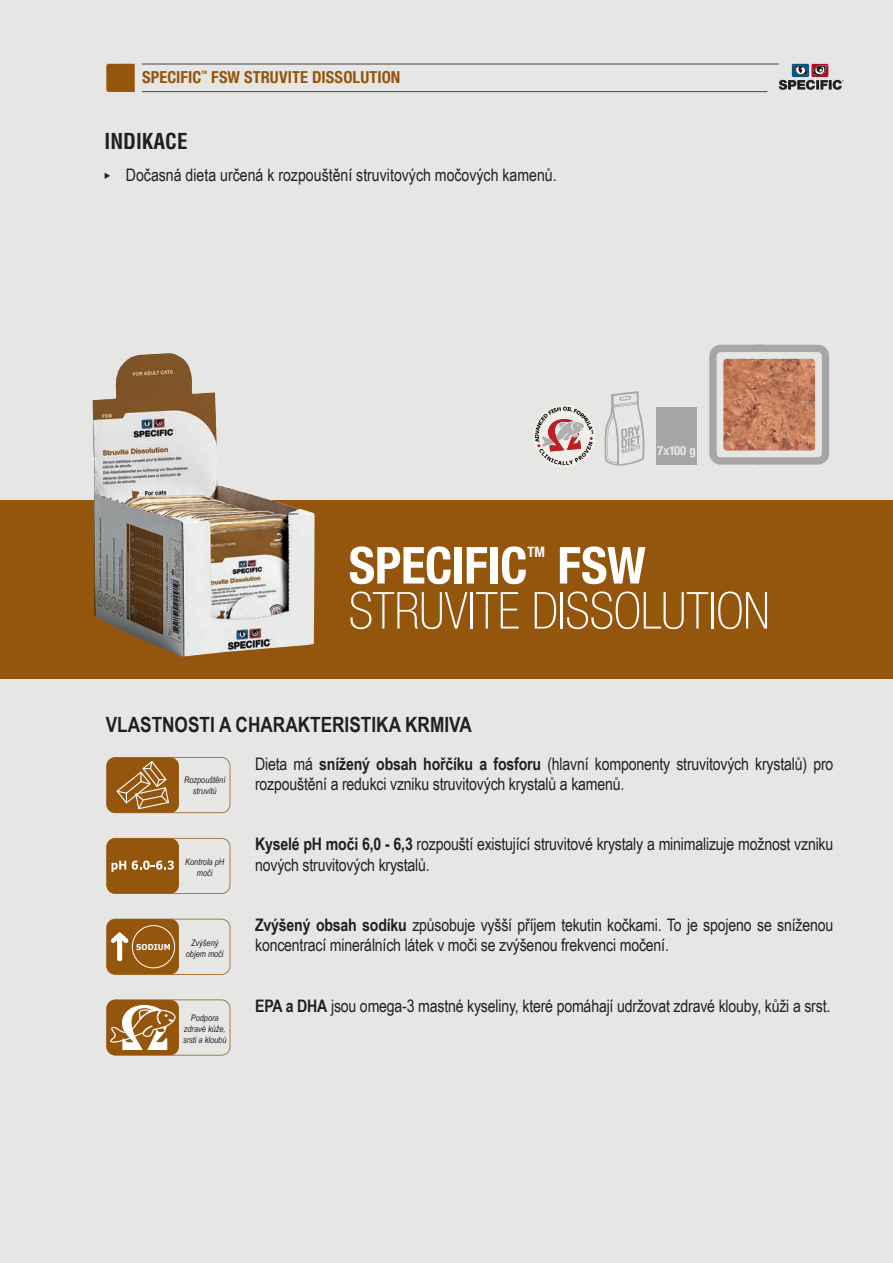
<style>
.page{position:relative;width:893px;height:1263px;background:#e6e7e5}
.page>*{position:absolute;margin:0;border:0;box-sizing:border-box;transform-origin:0 0}
.t1{font:100 condensed 51px "Specifica 37";letter-spacing:-.005em;color:#fff}
.t2{font:condensed 51px "Specifica 77";letter-spacing:-.01em;color:#fff}
.t3{font:700 21px "Arial Narrow";color:#231f20}
.t4{font:700 21px "Switzerland Condensed";color:#231f20}
.t5{font:17.25px/20.2px "Arial Narrow";letter-spacing:-.01em;color:#231f20}
.t6{font:condensed 16.5px "Specifica 77";letter-spacing:.005em;color:#94550c}
.t7{font:condensed 14.25px "Specifica 77";color:#fff}
.t8{font:condensed 12.75px "Specifica 77";color:#e6e7e5}
.t9{font:italic 9px/10.8px "Arial Narrow";color:#231f20;text-align:center}
.t10{font:700 8.25px "Verdana";color:#fff;scale:.9 1}
.t11{font:italic 7.5px/9px "Verdana";color:#231f20;text-align:center;scale:.9 1}
.t12{font:condensed 4.65px "Specifica 77";color:#94550c}
.s1{font-weight:700}
</style>
<div class="page">
<svg style="left:779px;top:63px;width:65px;height:27px"></svg>
<hr style="left:142px;top:64px;width:637px;height:1px;background:#454443">
<hr style="left:142px;top:91px;width:625px;height:1px;background:#454443">
<svg style="left:106px;top:64px;width:29px;height:28px"></svg>
<svg style="left:0;top:501px;width:893px;height:178px;background:#996223"></svg>
<svg style="left:106px;top:757px;width:124px;height:56px"></svg>
<svg style="left:106px;top:838px;width:124px;height:56px"></svg>
<svg style="left:106px;top:919px;width:124px;height:56px"></svg>
<div style="left:132px;top:925px;width:43px;height:43px;border:1px solid #fff;border-radius:50%"></div>
<svg style="left:106px;top:999px;width:124px;height:56px"></svg>
<svg style="left:709px;top:345px;width:120px;height:120px"></svg>
<svg style="left:604px;top:391px;width:41px;height:75px"></svg>
<svg style="left:535px;top:406px;width:59px;height:60px"></svg>
<div style="left:656px;top:407px;width:41px;height:58px;background:#a7a6a5"></div>
<img style="left:93px;top:353px;width:77px;height:263px">
<div style="left:183px;top:764px;width:43px;height:42px;background:#e6e7e5"></div>
<div style="left:183px;top:846px;width:43px;height:42px;background:#e6e7e5"></div>
<div style="left:183px;top:925px;width:43px;height:46px;background:#e6e7e5"></div>
<div style="left:181px;top:1007px;width:47px;height:43px;background:#e6e7e5"></div>
<p class="t6" style="left:142px;top:67px;width:61px">SPECIFIC</p>
<p class="t12" style="left:201px;top:70px;width:7px">TM</p>
<p class="t6" style="left:211px;top:67px;width:191px">FSW STRUVITE DISSOLUTION</p>
<p class="t4" style="left:105px;top:128px;width:84px">INDIKACE</p>
<p class="t5" style="left:126px;top:164px;width:432px">Dočasná dieta určená k rozpouštění struvitových močových kamenů.</p>
<p class="t8" style="left:657px;top:442px;width:40px">7x100 g</p>
<h1 class="t2" style="left:349px;top:534px;width:180px">SPECIFIC</h1>
<p class="t7" style="left:527px;top:543px;width:19px">TM</p>
<h1 class="t2" style="left:557px;top:534px;width:90px">FSW</h1>
<h1 class="t1" style="left:349px;top:582px;width:423px">STRUVITE DISSOLUTION</h1>
<p class="t3" style="left:106px;top:708px;width:368px">VLASTNOSTI A CHARAKTERISTIKA KRMIVA</p>
<p class="t9" style="left:184px;top:774px;width:43px">Rozpouštění struvitů</p>
<p class="t11" style="left:186px;top:775px;width:42px">Struvite dissolution</p>
<p class="t11" style="left:192px;top:856px;width:33px;text-align:left">Urine pH control</p>
<p class="t9" style="left:185px;top:856px;width:40px">Kontrola pH moči</p>
<p class="t10" style="left:136px;top:941px;width:40px">SODIUM</p>
<p class="t11" style="left:187px;top:937px;width:40px">High urine volume</p>
<p class="t9" style="left:186px;top:937px;width:39px">Zvýšený objem moči</p>
<p class="t9" style="left:183px;top:1012px;width:45px">Podpora zdravé kůže, srsti a kloubů</p>
<p class="t11" style="left:187px;top:1013px;width:39px">Skin, coat &amp; joint support</p>
<p class="t5" style="left:255px;top:753px;width:580px">Dieta má <span class="s1">snížený obsah hořčíku a fosforu</span> (hlavní komponenty struvitových krystalů) pro rozpouštění a redukci vzniku struvitových krystalů a kamenů.</p>
<p class="t5" style="left:255px;top:833px;width:580px"><span class="s1">Kyselé pH moči 6,0 - 6,3</span> rozpouští existující struvitové krystaly a minimalizuje možnost vzniku nových struvitových krystalů.</p>
<p class="t5" style="left:255px;top:914px;width:580px"><span class="s1">Zvýšený obsah sodíku</span> způsobuje vyšší příjem tekutin kočkami. To je spojeno se sníženou koncentrací minerálních látek v moči se zvýšenou frekvenci močení.</p>
<p class="t5" style="left:255px;top:995px;width:577px"><span class="s1">EPA a DHA</span> jsou omega-3 mastné kyseliny, které pomáhají udržovat zdravé klouby, kůži a srst.</p>
</div>
